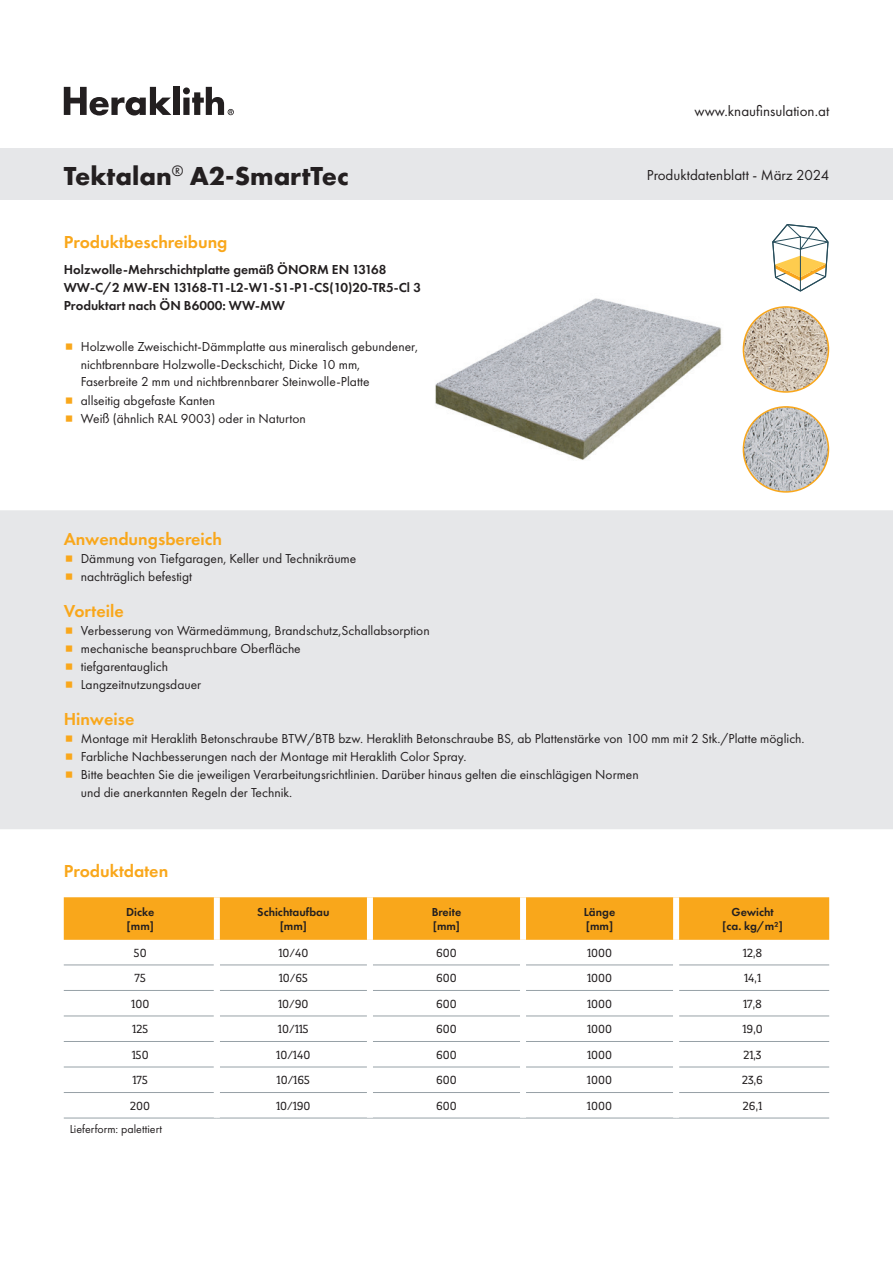
<style>
.page{position:relative;width:893px;height:1263px;background:#fff}
.page>*{position:absolute;margin:0;border:0;box-sizing:border-box;transform-origin:0 0}
.t1{font:700 27px "Futura PT";color:#231f20}
.t2{font:600 18px "Futura PT";color:#f9a71b}
.t3{font:15px "Futura PT";color:#231f20}
.t4{font:13.5px/18px "Futura PT";color:#231f20}
.t5{font:600 13.5px/18px "Futura PT";color:#231f20}
.t6{font:12px "Dobra Slab";color:#231f20}
.t7{font:600 12px/13.5px "Futura PT";color:#231f20}
.t8{font:12px "Futura PT";color:#231f20}
</style>
<div class="page">
<div style="left:0;top:149px;width:893px;height:51px;background:#e6e7e9"></div>
<svg style="left:64px;top:87px;width:107px;height:29px"></svg>
<div style="left:173px;top:87px;width:6px;height:28px;background:#231f20"></div>
<svg style="left:183px;top:87px;width:51px;height:28px"></svg>
<div style="left:1px;top:511px;width:891px;height:317px;background:#e6e7e9"></div>
<div style="left:0;top:510px;width:893px;height:319px;border:2px solid #e6e7e9"></div>
<img style="left:435px;top:298px;width:287px;height:162px">
<div style="left:64px;top:897px;width:765px;height:43px;background:#f9a71b"></div>
<hr style="left:64px;top:964px;width:150px;height:1px;background:#97a1a7">
<hr style="left:220px;top:964px;width:147px;height:1px;background:#97a1a7">
<hr style="left:373px;top:964px;width:147px;height:1px;background:#97a1a7">
<hr style="left:526px;top:964px;width:147px;height:1px;background:#97a1a7">
<hr style="left:679px;top:964px;width:150px;height:1px;background:#97a1a7">
<hr style="left:64px;top:990px;width:150px;height:1px;background:#97a1a7">
<hr style="left:220px;top:990px;width:147px;height:1px;background:#97a1a7">
<hr style="left:373px;top:990px;width:147px;height:1px;background:#97a1a7">
<hr style="left:526px;top:990px;width:147px;height:1px;background:#97a1a7">
<hr style="left:679px;top:990px;width:150px;height:1px;background:#97a1a7">
<hr style="left:64px;top:1015px;width:150px;height:1px;background:#97a1a7">
<hr style="left:220px;top:1015px;width:147px;height:1px;background:#97a1a7">
<hr style="left:373px;top:1015px;width:147px;height:1px;background:#97a1a7">
<hr style="left:526px;top:1015px;width:147px;height:1px;background:#97a1a7">
<hr style="left:679px;top:1015px;width:150px;height:1px;background:#97a1a7">
<hr style="left:64px;top:1041px;width:150px;height:1px;background:#97a1a7">
<hr style="left:220px;top:1041px;width:147px;height:1px;background:#97a1a7">
<hr style="left:373px;top:1041px;width:147px;height:1px;background:#97a1a7">
<hr style="left:526px;top:1041px;width:147px;height:1px;background:#97a1a7">
<hr style="left:679px;top:1041px;width:150px;height:1px;background:#97a1a7">
<hr style="left:64px;top:1066px;width:150px;height:1px;background:#97a1a7">
<hr style="left:220px;top:1066px;width:147px;height:1px;background:#97a1a7">
<hr style="left:373px;top:1066px;width:147px;height:1px;background:#97a1a7">
<hr style="left:526px;top:1066px;width:147px;height:1px;background:#97a1a7">
<hr style="left:679px;top:1066px;width:150px;height:1px;background:#97a1a7">
<hr style="left:64px;top:1092px;width:150px;height:1px;background:#97a1a7">
<hr style="left:220px;top:1092px;width:147px;height:1px;background:#97a1a7">
<hr style="left:373px;top:1092px;width:147px;height:1px;background:#97a1a7">
<hr style="left:526px;top:1092px;width:147px;height:1px;background:#97a1a7">
<hr style="left:679px;top:1092px;width:150px;height:1px;background:#97a1a7">
<hr style="left:64px;top:1118px;width:153px;height:1px;background:#97a1a7">
<hr style="left:217px;top:1118px;width:153px;height:1px;background:#97a1a7">
<hr style="left:370px;top:1118px;width:153px;height:1px;background:#97a1a7">
<hr style="left:523px;top:1118px;width:153px;height:1px;background:#97a1a7">
<hr style="left:676px;top:1118px;width:153px;height:1px;background:#97a1a7">
<div style="left:214px;top:897px;width:6px;height:43px;background:#fff"></div>
<div style="left:367px;top:897px;width:6px;height:43px;background:#fff"></div>
<div style="left:520px;top:897px;width:6px;height:43px;background:#fff"></div>
<div style="left:673px;top:897px;width:6px;height:43px;background:#fff"></div>
<svg style="left:772px;top:224px;width:57px;height:68px"></svg>
<img style="left:743px;top:307px;width:85px;height:85px;border-radius:43px">
<div style="left:743px;top:306px;width:86px;height:87px;border:2px solid #f9a71b;border-radius:50%"></div>
<img style="left:743px;top:407px;width:85px;height:85px;border-radius:43px">
<div style="left:743px;top:406px;width:86px;height:87px;border:2px solid #f9a71b;border-radius:50%"></div>
<p class="t3" style="left:694px;top:102px;width:136px">www.knaufinsulation.at</p>
<h1 class="t1" style="left:64px;top:158px;width:287px">Tektalan<sup>®</sup> A2-SmartTec</h1>
<p class="t3" style="left:647px;top:166px;width:184px">Produktdatenblatt - März 2024</p>
<h2 class="t2" style="left:64px;top:230px;width:165px">Produktbeschreibung</h2>
<p class="t5" style="left:64px;top:260px;width:359px">Holzwolle-Mehrschichtplatte gemäß ÖNORM EN 13168<br>WW-C/2 MW-EN 13168-T1-L2-W1-S1-P1-CS(10)20-TR5-Cl 3<br>Produktart nach ÖN B6000: WW-MW</p>
<p class="t4" style="left:81px;top:337px;width:339px">Holzwolle Zweischicht-Dämmplatte aus mineralisch gebundener, nichtbrennbare Holzwolle-Deckschicht, Dicke 10 mm, Faserbreite 2 mm und nichtbrennbarer Steinwolle-Platte<br>allseitig abgefaste Kanten<br>Weiß (ähnlich RAL 9003) oder in Naturton</p>
<h2 class="t2" style="left:64px;top:528px;width:160px">Anwendungsbereich</h2>
<p class="t4" style="left:81px;top:550px;width:277px">Dämmung von Tiefgaragen, Keller und Technikräume nachträglich befestigt</p>
<h2 class="t2" style="left:64px;top:600px;width:62px">Vorteile</h2>
<p class="t4" style="left:81px;top:622px;width:350px">Verbesserung von Wärmedämmung, Brandschutz,Schallabsorption mechanische beanspruchbare Oberfläche<br>tiefgarentauglich<br>Langzeitnutzungsdauer</p>
<h2 class="t2" style="left:64px;top:708px;width:72px">Hinweise</h2>
<p class="t4" style="left:81px;top:730px;width:725px">Montage mit Heraklith Betonschraube BTW/BTB bzw. Heraklith Betonschraube BS, ab Plattenstärke von 100 mm mit 2 Stk./Platte möglich.<br>Farbliche Nachbesserungen nach der Montage mit Heraklith Color Spray.<br>Bitte beachten Sie die jeweiligen Verarbeitungsrichtlinien. Darüber hinaus gelten die einschlägigen Normen<br>und die anerkannten Regeln der Technik.</p>
<h2 class="t2" style="left:64px;top:860px;width:106px">Produktdaten</h2>
<p class="t7" style="left:126px;top:905px;width:30px">Dicke [mm]</p>
<p class="t7" style="left:257px;top:905px;width:74px;text-align:center">Schichtaufbau [mm]</p>
<p class="t7" style="left:432px;top:905px;width:31px">Breite [mm]</p>
<p class="t7" style="left:584px;top:905px;width:33px">Länge [mm]</p>
<p class="t7" style="left:722px;top:905px;width:62px;text-align:center">Gewicht [ca. kg/m²]</p>
<p class="t6" style="left:134px;top:945px;width:14px">50</p>
<p class="t6" style="left:278px;top:945px;width:32px">10/40</p>
<p class="t6" style="left:436px;top:945px;width:22px">600</p>
<p class="t6" style="left:587px;top:945px;width:27px">1000</p>
<p class="t6" style="left:743px;top:945px;width:21px">12,8</p>
<p class="t6" style="left:135px;top:971px;width:13px">75</p>
<p class="t6" style="left:279px;top:971px;width:31px">10/65</p>
<p class="t6" style="left:436px;top:971px;width:22px">600</p>
<p class="t6" style="left:587px;top:971px;width:27px">1000</p>
<p class="t6" style="left:744px;top:971px;width:18px">14,1</p>
<p class="t6" style="left:131px;top:996px;width:20px">100</p>
<p class="t6" style="left:278px;top:996px;width:32px">10/90</p>
<p class="t6" style="left:436px;top:996px;width:22px">600</p>
<p class="t6" style="left:587px;top:996px;width:27px">1000</p>
<p class="t6" style="left:743px;top:996px;width:20px">17,8</p>
<p class="t6" style="left:132px;top:1022px;width:17px">125</p>
<p class="t6" style="left:278px;top:1022px;width:32px">10/115</p>
<p class="t6" style="left:436px;top:1022px;width:22px">600</p>
<p class="t6" style="left:587px;top:1022px;width:27px">1000</p>
<p class="t6" style="left:742px;top:1022px;width:22px">19,0</p>
<p class="t6" style="left:132px;top:1048px;width:18px">150</p>
<p class="t6" style="left:276px;top:1048px;width:36px">10/140</p>
<p class="t6" style="left:436px;top:1048px;width:22px">600</p>
<p class="t6" style="left:587px;top:1048px;width:27px">1000</p>
<p class="t6" style="left:743px;top:1048px;width:20px">21,3</p>
<p class="t6" style="left:132px;top:1073px;width:17px">175</p>
<p class="t6" style="left:277px;top:1073px;width:35px">10/165</p>
<p class="t6" style="left:436px;top:1073px;width:22px">600</p>
<p class="t6" style="left:587px;top:1073px;width:27px">1000</p>
<p class="t6" style="left:742px;top:1073px;width:22px">23,6</p>
<p class="t6" style="left:130px;top:1099px;width:21px">200</p>
<p class="t6" style="left:276px;top:1099px;width:36px">10/190</p>
<p class="t6" style="left:436px;top:1099px;width:22px">600</p>
<p class="t6" style="left:587px;top:1099px;width:27px">1000</p>
<p class="t6" style="left:743px;top:1099px;width:21px">26,1</p>
<p class="t8" style="left:70px;top:1122px;width:94px">Lieferform: palettiert</p>
</div>
